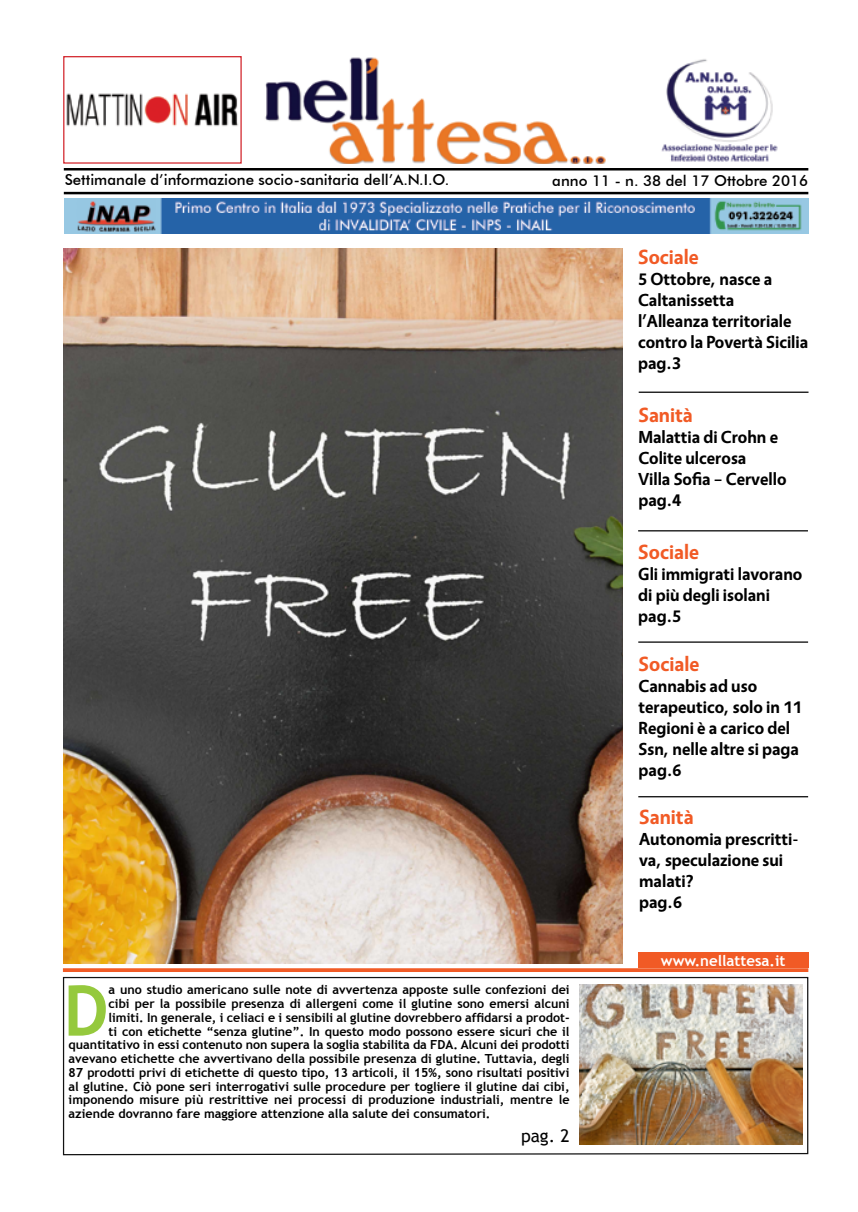
<style>
.page{position:relative;width:858px;height:1212px;background:#fff}
.page>*{position:absolute;margin:0;border:0;box-sizing:border-box;transform-origin:0 0}
.t1{font:700 70.12px "Trebuchet MS";color:#95c93d}
.t2{font:700 20.62px "Vegur";color:#f15a25}
.t3{font:700 17.5px/21px "Vegur";color:#000}
.t4{font:17.5px "Trebuchet MS";color:#000}
.t5{font:500 15px "Futura BT";color:#000}
.t6{font:700 15px "Trebuchet MS";color:#fff}
.t7{font:700 12.5px "Trebuchet MS";color:#000}
</style>
<div class="page">
<hr style="left:64px;top:168px;width:744px;height:2px;background:#000">
<hr style="left:64px;top:192px;width:744px;height:2px;background:#000">
<img style="left:65px;top:198px;width:743px;height:36px">
<img style="left:661px;top:59px;width:117px;height:103px">
<img style="left:265px;top:57px;width:341px;height:106px">
<div style="left:638px;top:952px;width:170px;height:15px;background:#f15a25"></div>
<img style="left:64px;top:249px;width:558px;height:714px">
<svg style="left:63px;top:968px;width:745px;height:4px;background:#f16432"></svg>
<svg style="left:62px;top:976px;width:746px;height:180px"></svg>
<img style="left:579px;top:984px;width:223px;height:160px">
<hr style="left:638px;top:392px;width:170px;height:1px;background:#000">
<hr style="left:638px;top:796px;width:170px;height:1px;background:#000">
<hr style="left:638px;top:641px;width:170px;height:2px;background:#000">
<img style="left:66px;top:93px;width:173px;height:34px">
<div style="left:63px;top:56px;width:179px;height:108px;border:1px solid #d2232a"></div>
<hr style="left:638px;top:530px;width:169px;height:1px;background:#000">
<p class="t5" style="left:65px;top:171px;width:386px">Settimanale d’informazione socio-sanitaria dell’A.N.I.O.</p>
<p class="t5" style="left:552px;top:172px;width:257px">anno 11 - n. 38 del 17 Ottobre 2016</p>
<h2 class="t2" style="left:638px;top:246px;width:62px">Sociale</h2>
<h3 class="t3" style="left:638px;top:269px;width:171px">5 Ottobre, nasce a<br>Caltanissetta l’Alleanza territoriale contro la Povertà Sicilia pag.3</h3>
<h2 class="t2" style="left:638px;top:404px;width:56px">Sanità</h2>
<h3 class="t3" style="left:638px;top:427px;width:149px">Malattia di Crohn e<br>Colite ulcerosa<br>Villa Sofia – Cervello pag.4</h3>
<h2 class="t2" style="left:638px;top:540px;width:62px">Sociale</h2>
<h3 class="t3" style="left:638px;top:564px;width:166px">Gli immigrati lavorano di più degli isolani pag.5</h3>
<h2 class="t2" style="left:638px;top:653px;width:62px">Sociale</h2>
<h3 class="t3" style="left:638px;top:676px;width:164px">Cannabis ad uso terapeutico, solo in 11<br>Regioni è a carico del<br>Ssn, nelle altre si paga pag.6</h3>
<h2 class="t2" style="left:639px;top:805px;width:56px">Sanità</h2>
<h3 class="t3" style="left:639px;top:829px;width:161px">Autonomia prescritti&shy;va, speculazione sui malati?<br>pag.6</h3>
<h1 class="t1" style="left:63px;top:967px;width:47px">D</h1>
<p class="t7" style="left:108px;top:982px;width:462px">a uno studio americano sulle note di avvertenza apposte sulle confezioni dei</p>
<p class="t7" style="left:108px;top:996px;width:462px">cibi per la possibile presenza di allergeni come il glutine sono emersi alcuni</p>
<p class="t7" style="left:108px;top:1010px;width:462px">limiti. In generale, i celiaci e i sensibili al glutine dovrebbero affidarsi a prodot-</p>
<p class="t7" style="left:108px;top:1023px;width:462px">ti con etichette “senza glutine”. In questo modo possono essere sicuri che il</p>
<p class="t7" style="left:69px;top:1037px;width:502px">quantitativo in essi contenuto non supera la soglia stabilita da FDA. Alcuni dei prodotti</p>
<p class="t7" style="left:69px;top:1051px;width:502px">avevano etichette che avvertivano della possibile presenza di glutine. Tuttavia, degli</p>
<p class="t7" style="left:69px;top:1065px;width:502px">87 prodotti privi di etichette di questo tipo, 13 articoli, il 15%, sono risultati positivi</p>
<p class="t7" style="left:69px;top:1078px;width:502px">al glutine. Ciò pone seri interrogativi sulle procedure per togliere il glutine dai cibi,</p>
<p class="t7" style="left:69px;top:1092px;width:502px">imponendo misure più restrittive nei processi di produzione industriali, mentre le</p>
<p class="t7" style="left:69px;top:1106px;width:423px">aziende dovranno fare maggiore attenzione alla salute dei consumatori.</p>
<h3 class="t4" style="left:521px;top:1126px;width:50px">pag. 2</h3>
<p class="t6" style="left:661px;top:951px;width:126px">www.nellattesa.it</p>
</div>
